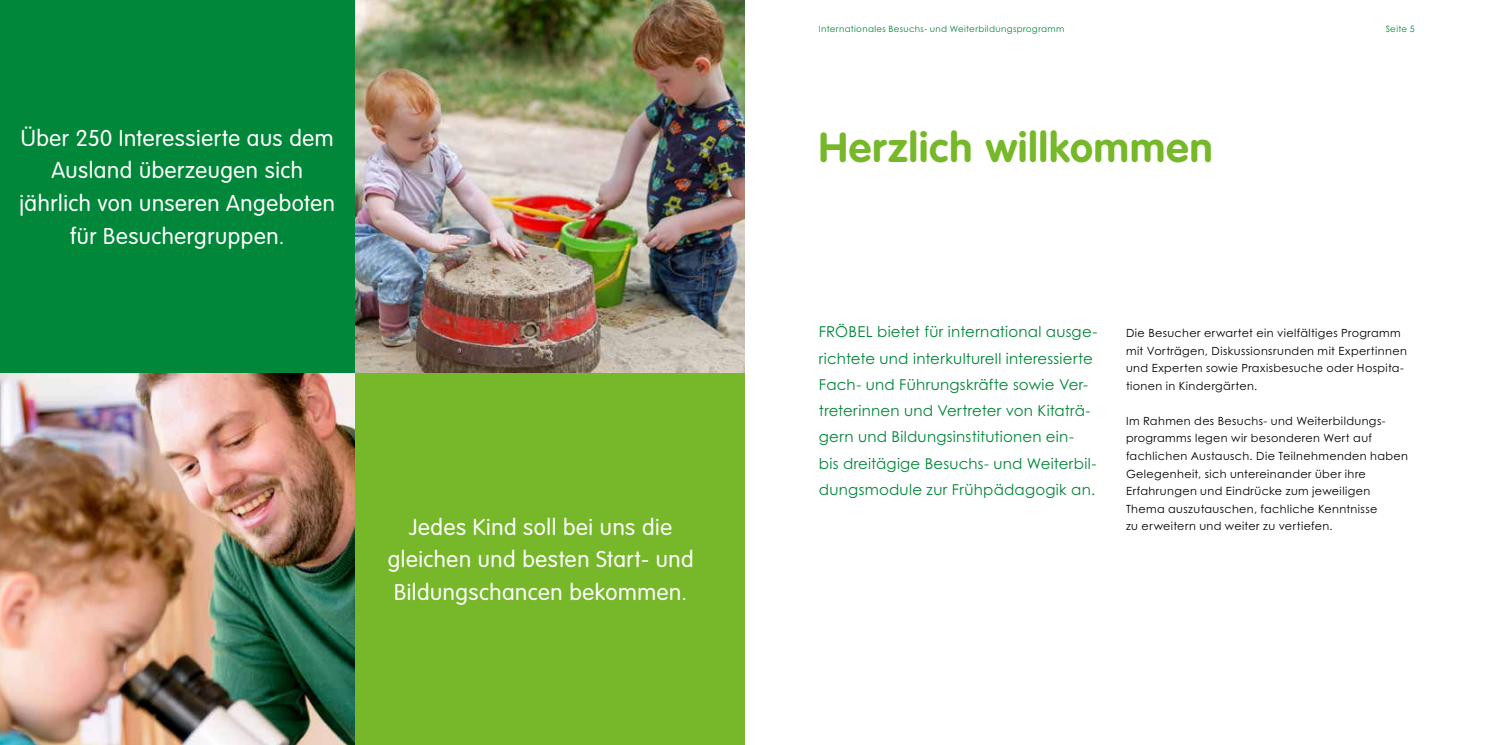
<style>
.page{position:relative;width:1489px;height:745px;background:#fff}
.page>*{position:absolute;margin:0;border:0;box-sizing:border-box;transform-origin:0 0}
.t1{font:700 41.25px "VAG Rounded";letter-spacing:.025em;color:#76b82a}
.t2{font:300 22.5px/32.5px "VAG Rounded";letter-spacing:.025em;color:#fff;text-align:center}
.t3{font:15px/26.2px "Century Gothic Pro";letter-spacing:.015em;color:#008739}
.t4{font:11.25px/17.5px "Century Gothic Pro";letter-spacing:.035em;color:#000}
.t5{font:8.75px "Century Gothic Pro";letter-spacing:.035em;color:#008739}
</style>
<div class="page">
<div style="left:354px;top:372px;width:390px;height:372px;background:#76b82a"></div>
<img style="left:354px;top:0;width:390px;height:372px">
<img style="left:0;top:372px;width:354px;height:372px">
<div style="left:0;top:0;width:354px;height:372px;background:#008739"></div>
<h2 class="t2" style="left:20px;top:122px;width:317px">Über 250 Interessierte aus dem<br>Ausland überzeugen sich jährlich von unseren Angeboten für Besuchergruppen.</h2>
<h2 class="t2" style="left:387px;top:511px;width:307px">Jedes Kind soll bei uns die gleichen und besten Start- und<br>Bildungschancen bekommen.</h2>
<p class="t5" style="left:819px;top:24px;width:247px">Internationales Besuchs- und Weiterbildungsprogramm</p>
<p class="t5" style="left:1385px;top:24px;width:30px">Seite 5</p>
<h1 class="t1" style="left:819px;top:123px;width:395px">Herzlich willkommen</h1>
<p class="t3" style="left:819px;top:318px;width:280px">FRÖBEL bietet für international ausge&shy;richtete und interkulturell interessierte Fach- und Führungskräfte sowie Ver&shy;treterinnen und Vertreter von Kitaträ&shy;gern und Bildungsinstitutionen ein&shy;bis dreitägige Besuchs- und Weiterbil&shy;dungsmodule zur Frühpädagogik an.</p>
<p class="t4" style="left:1125px;top:324px;width:282px">Die Besucher erwartet ein vielfältiges Programm mit Vorträgen, Diskussionsrunden mit Expertinnen und Experten sowie Praxisbesuche oder Hospita&shy;tionen in Kindergärten.</p>
<p class="t4" style="left:1125px;top:411px;width:283px">Im Rahmen des Besuchs- und Weiterbildungs&shy;programms legen wir besonderen Wert auf fachlichen Austausch. Die Teilnehmenden haben Gelegenheit, sich untereinander über ihre Erfahrungen und Eindrücke zum jeweiligen Thema auszutauschen, fachliche Kenntnisse<br>zu erweitern und weiter zu vertiefen.</p>
</div>
